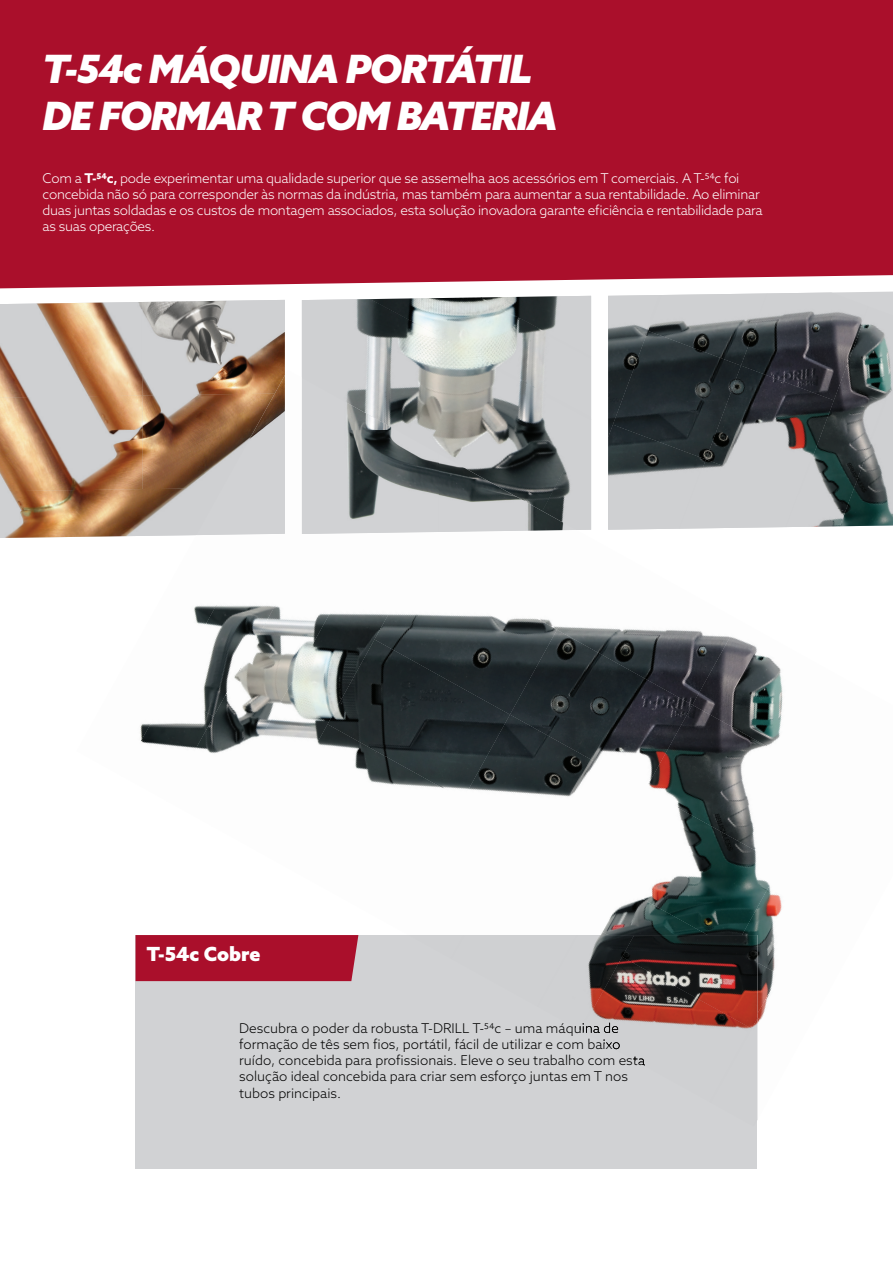
<style>
.page{position:relative;width:893px;height:1263px;background:#fff}
.page>*{position:absolute;margin:0;border:0;box-sizing:border-box;transform-origin:0 0}
.t1{font:italic 900 39px/46.8px "Azo Sans";letter-spacing:-.03em;color:#fff}
.t2{font:900 19.5px "Azo Sans";color:#fff}
.t3{font:300 13.5px/16.2px "Azo Sans";letter-spacing:-.02em;color:#fff}
.t4{font:300 13.5px/16.2px "Azo Sans";color:#000}
.s1{font-weight:700}
</style>
<div class="page">
<div style="left:0;top:0;width:893px;height:288px;background:#aa0f2b"></div>
<img style="left:0;top:302px;width:142px;height:93px">
<img style="left:142px;top:300px;width:143px;height:93px">
<img style="left:0;top:395px;width:142px;height:93px">
<img style="left:142px;top:393px;width:5px;height:95px">
<img style="left:0;top:488px;width:147px;height:50px">
<img style="left:661px;top:293px;width:80px;height:38px">
<img style="left:741px;top:292px;width:128px;height:73px">
<img style="left:799px;top:306px;width:94px;height:188px">
<img style="left:608px;top:295px;width:53px;height:129px">
<img style="left:840px;top:384px;width:53px;height:142px">
<img style="left:613px;top:331px;width:128px;height:93px">
<img style="left:706px;top:365px;width:128px;height:129px">
<img style="left:608px;top:424px;width:98px;height:106px">
<img style="left:680px;top:459px;width:119px;height:70px">
<img style="left:786px;top:494px;width:59px;height:33px">
<img style="left:302px;top:299px;width:289px;height:205px">
<img style="left:370px;top:297px;width:221px;height:120px">
<img style="left:480px;top:296px;width:111px;height:60px">
<img style="left:542px;top:419px;width:49px;height:111px">
<div style="left:136px;top:935px;width:621px;height:234px;background:#d1d2d4"></div>
<div style="left:136px;top:935px;width:222px;height:46px;background:#aa0f2b"></div>
<img style="left:147px;top:370px;width:155px;height:166px">
<img style="left:557px;top:626px;width:90px;height:4px">
<img style="left:692px;top:630px;width:91px;height:75px">
<img style="left:742px;top:695px;width:41px;height:10px">
<img style="left:168px;top:451px;width:134px;height:85px">
<img style="left:190px;top:533px;width:184px;height:208px">
<img style="left:374px;top:614px;width:183px;height:25px">
<img style="left:510px;top:630px;width:182px;height:84px">
<img style="left:645px;top:705px;width:138px;height:84px">
<img style="left:327px;top:639px;width:183px;height:85px">
<img style="left:463px;top:714px;width:183px;height:83px">
<img style="left:598px;top:789px;width:183px;height:125px">
<img style="left:190px;top:624px;width:2px;height:67px">
<img style="left:280px;top:724px;width:183px;height:65px">
<img style="left:598px;top:874px;width:181px;height:140px">
<img style="left:140px;top:691px;width:74px;height:62px">
<img style="left:212px;top:741px;width:92px;height:48px">
<img style="left:598px;top:916px;width:10px;height:19px">
<img style="left:757px;top:1018px;width:5px;height:102px">
<img style="left:212px;top:759px;width:23px;height:30px">
<img style="left:196px;top:375px;width:89px;height:160px">
<img style="left:302px;top:430px;width:137px;height:104px">
<img style="left:439px;top:454px;width:92px;height:78px">
<img style="left:530px;top:504px;width:46px;height:27px">
<img style="left:302px;top:378px;width:94px;height:52px">
<img style="left:634px;top:935px;width:123px;height:83px">
<img style="left:591px;top:935px;width:43px;height:22px">
<img style="left:752px;top:1018px;width:5px;height:10px">
<img style="left:588px;top:957px;width:164px;height:72px">
<img style="left:572px;top:1022px;width:47px;height:11px">
<img style="left:603px;top:1039px;width:17px;height:11px">
<img style="left:630px;top:1056px;width:15px;height:10px">
<h1 class="t1" style="left:43px;top:45px;width:516px">T-54c MÁQUINA PORTÁTIL<br>DE FORMAR T COM BATERIA</h1>
<p class="t3" style="left:43px;top:170px;width:721px">Com a <span class="s1">T-54c,</span> pode experimentar uma qualidade superior que se assemelha aos acessórios em T comerciais. A T-54c foi concebida não só para corresponder às normas da indústria, mas também para aumentar a sua rentabilidade. Ao eliminar duas juntas soldadas e os custos de montagem associados, esta solução inovadora garante eficiência e rentabilidade para as suas operações.</p>
<h2 class="t2" style="left:147px;top:941px;width:115px">T-54c Cobre</h2>
<p class="t4" style="left:239px;top:1020px;width:407px">Descubra o poder da robusta T-DRILL T-54c – uma máquina de formação de tês sem fios, portátil, fácil de utilizar e com baixo ruído, concebida para profissionais. Eleve o seu trabalho com esta solução ideal concebida para criar sem esforço juntas em T nos tubos principais.</p>
</div>
